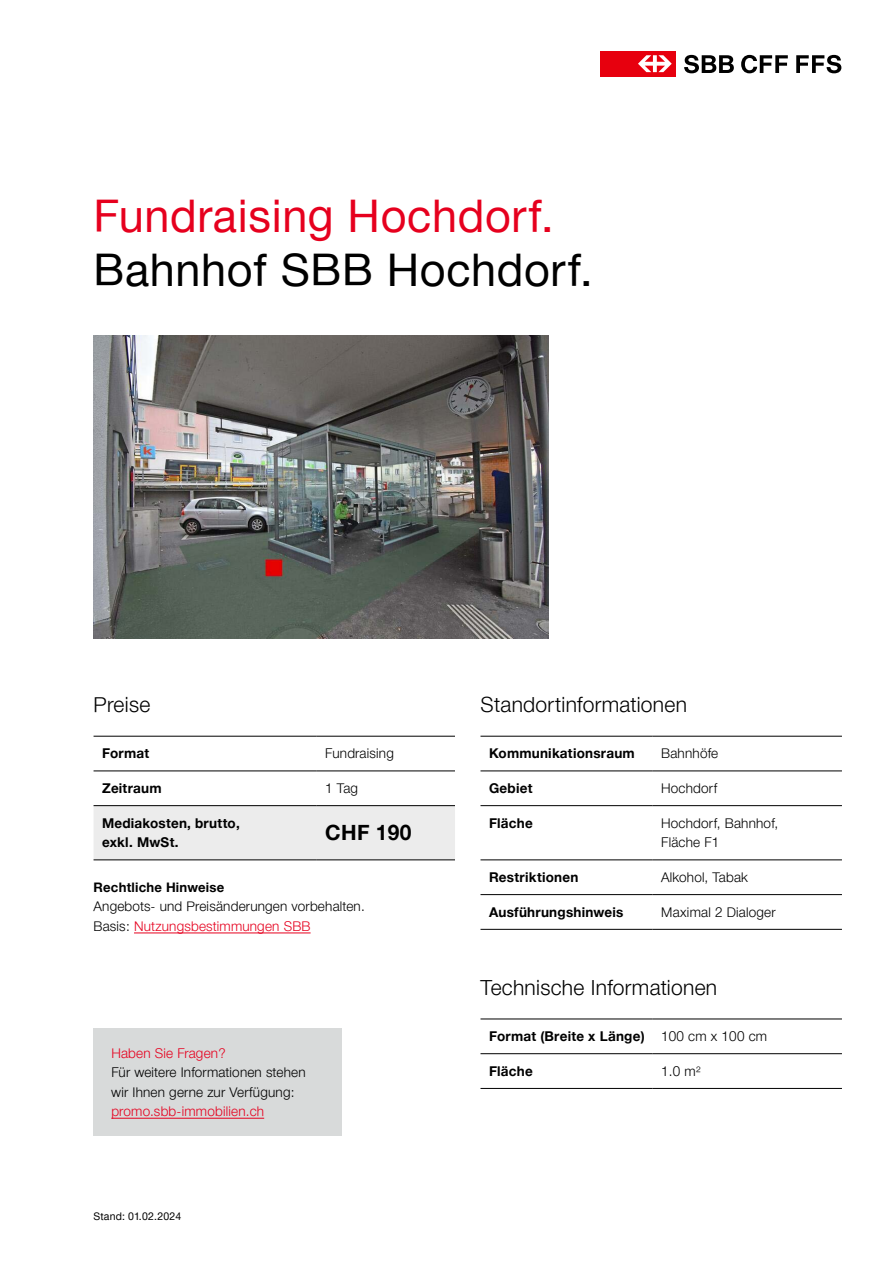
<style>
.page{position:relative;width:893px;height:1263px;background:#fff}
.page>*{position:absolute;margin:0;border:0;box-sizing:border-box;transform-origin:0 0}
.t1{font:45px "SBB";letter-spacing:.015em;color:#e6001e}
.t2{font:45px "SBB";letter-spacing:.015em;color:#000}
.t3{font:300 21px "SBB";letter-spacing:.015em;color:#000}
.t4{font:700 21px "SBB";letter-spacing:.015em;color:#000}
.t5{font:300 13.5px/19.5px "SBB";letter-spacing:.015em;color:#000}
.t6{font:700 13.5px/19.5px "SBB";letter-spacing:.015em;color:#000}
.t7{font:300 13.5px "SBB";letter-spacing:.015em;color:#e6001e}
.t8{font:700 13.2px "SBB";letter-spacing:.015em;color:#000}
.t9{font:10.5px "SBB";letter-spacing:.015em;color:#000}
.s1{color:#e6001e}
.s2{font-weight:300}
</style>
<div class="page">
<svg style="left:684px;top:55px;width:50px;height:18px"></svg>
<svg style="left:741px;top:55px;width:47px;height:18px"></svg>
<svg style="left:796px;top:55px;width:45px;height:18px"></svg>
<div style="left:600px;top:51px;width:76px;height:25px;background:#e7000e"></div>
<svg style="left:638px;top:55px;width:34px;height:17px"></svg>
<div style="left:94px;top:1028px;width:248px;height:108px;background:#d8dada"></div>
<hr style="left:111px;top:1118px;width:153px;height:1px;background:#e6001e">
<hr style="left:480px;top:1019px;width:173px;height:1px;background:#000">
<hr style="left:653px;top:1019px;width:189px;height:1px;background:#000">
<hr style="left:480px;top:1053px;width:173px;height:1px;background:#000">
<hr style="left:653px;top:1053px;width:189px;height:1px;background:#000">
<hr style="left:480px;top:1088px;width:173px;height:1px;background:#000">
<hr style="left:653px;top:1088px;width:189px;height:1px;background:#000">
<hr style="left:480px;top:736px;width:173px;height:1px;background:#000">
<hr style="left:653px;top:736px;width:189px;height:1px;background:#000">
<hr style="left:480px;top:771px;width:173px;height:1px;background:#000">
<hr style="left:653px;top:771px;width:189px;height:1px;background:#000">
<hr style="left:480px;top:805px;width:173px;height:1px;background:#000">
<hr style="left:653px;top:805px;width:189px;height:1px;background:#000">
<hr style="left:480px;top:860px;width:173px;height:1px;background:#000">
<hr style="left:653px;top:860px;width:189px;height:1px;background:#000">
<hr style="left:480px;top:894px;width:173px;height:1px;background:#000">
<hr style="left:653px;top:894px;width:189px;height:1px;background:#000">
<hr style="left:480px;top:929px;width:173px;height:1px;background:#000">
<hr style="left:653px;top:929px;width:189px;height:1px;background:#000">
<div style="left:94px;top:806px;width:361px;height:54px;background:#ececec"></div>
<hr style="left:94px;top:736px;width:223px;height:1px;background:#000">
<hr style="left:317px;top:736px;width:138px;height:1px;background:#000">
<hr style="left:94px;top:771px;width:223px;height:1px;background:#000">
<hr style="left:317px;top:771px;width:138px;height:1px;background:#000">
<hr style="left:94px;top:805px;width:223px;height:1px;background:#000">
<hr style="left:317px;top:805px;width:138px;height:1px;background:#000">
<hr style="left:94px;top:860px;width:223px;height:1px;background:#000">
<hr style="left:317px;top:860px;width:138px;height:1px;background:#000">
<hr style="left:134px;top:933px;width:177px;height:1px;background:#e6001e">
<img style="left:94px;top:336px;width:455px;height:302px">
<h1 class="t1" style="left:94px;top:183px;width:462px">Fundraising Hochdorf.</h1>
<h1 class="t2" style="left:94px;top:237px;width:501px">Bahnhof SBB Hochdorf.</h1>
<h2 class="t3" style="left:94px;top:689px;width:58px">Preise</h2>
<h2 class="t3" style="left:480px;top:689px;width:208px">Standortinformationen</h2>
<p class="t6" style="left:102px;top:743px;width:49px">Format</p>
<p class="t5" style="left:325px;top:743px;width:70px">Fundraising</p>
<p class="t6" style="left:102px;top:778px;width:61px">Zeitraum</p>
<p class="t5" style="left:325px;top:778px;width:34px">1 Tag</p>
<p class="t6" style="left:102px;top:812px;width:139px">Mediakosten, brutto, exkl. MwSt.</p>
<h2 class="t4" style="left:325px;top:817px;width:88px">CHF 190</h2>
<p class="t8" style="left:94px;top:878px;width:132px">Rechtliche Hinweise</p>
<p class="t5" style="left:94px;top:896px;width:273px">Angebots- und Preisänderungen vorbehalten.<br>Basis: <span class="s1">Nutzungsbestimmungen SBB</span></p>
<p class="t7" style="left:111px;top:1043px;width:116px">Haben Sie Fragen?</p>
<p class="t5" style="left:111px;top:1062px;width:196px">Für weitere Informationen stehen wir Ihnen gerne zur Verfügung:</p>
<p class="t7" style="left:111px;top:1101px;width:154px">promo.sbb-immobilien.ch</p>
<p class="t9" style="left:94px;top:1209px;width:89px">Stand: 01.02.2024</p>
<p class="t6" style="left:489px;top:743px;width:147px">Kommunikationsraum</p>
<p class="t5" style="left:661px;top:743px;width:58px">Bahnhöfe</p>
<p class="t6" style="left:489px;top:778px;width:45px">Gebiet</p>
<p class="t5" style="left:661px;top:778px;width:58px">Hochdorf</p>
<p class="t6" style="left:489px;top:812px;width:45px">Fläche</p>
<p class="t5" style="left:661px;top:812px;width:119px">Hochdorf, Bahnhof,<br>Fläche F1</p>
<p class="t6" style="left:489px;top:867px;width:91px">Restriktionen</p>
<p class="t5" style="left:661px;top:866px;width:88px">Alkohol, Tabak</p>
<p class="t6" style="left:489px;top:901px;width:136px">Ausführungshinweis</p>
<p class="t5" style="left:661px;top:901px;width:116px">Maximal 2 Dialoger</p>
<h2 class="t3" style="left:480px;top:972px;width:238px">Technische Informationen</h2>
<p class="t6" style="left:489px;top:1026px;width:280px">Format (Breite x Länge) <span class="s2">100 cm x 100 cm</span></p>
<p class="t6" style="left:489px;top:1060px;width:45px">Fläche</p>
<p class="t5" style="left:661px;top:1060px;width:41px">1.0 m²</p>
</div>
